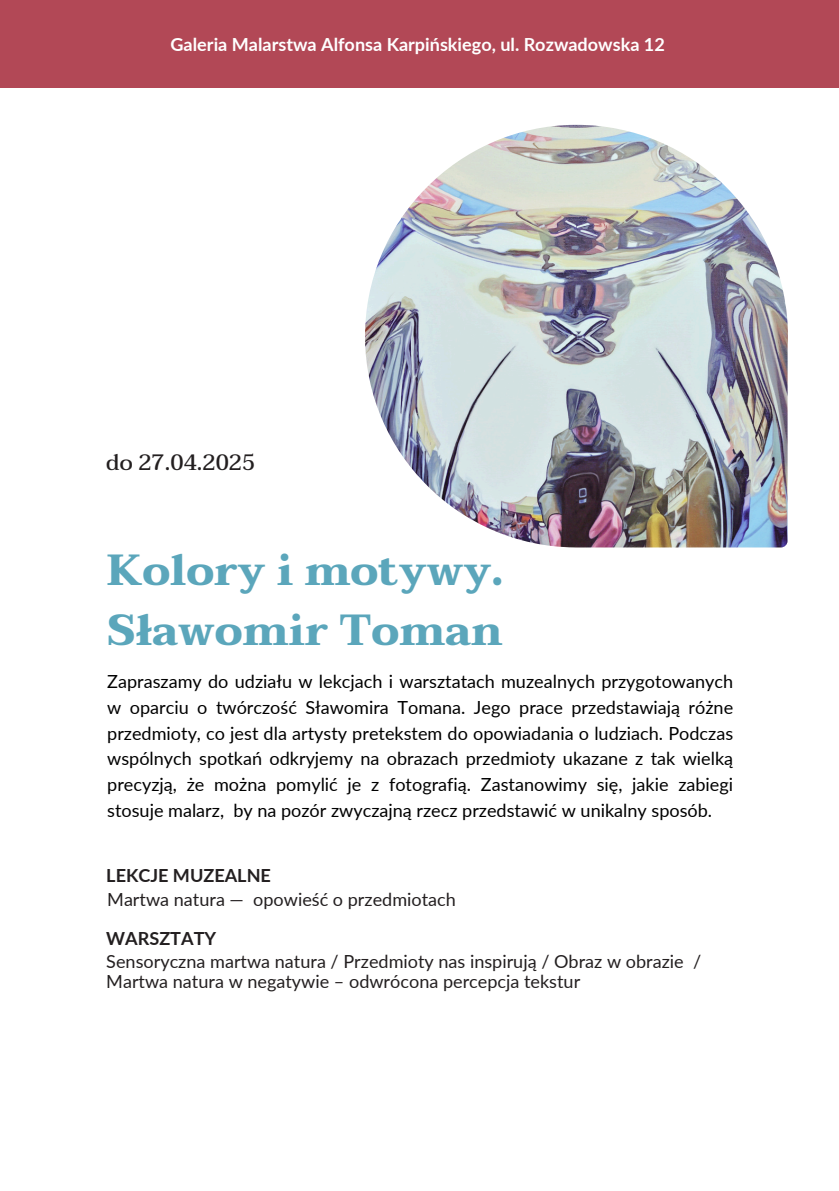
<style>
.page{position:relative;width:839px;height:1191px;background:#fff}
.page>*{position:absolute;margin:0;border:0;box-sizing:border-box;transform-origin:0 0}
.t1{font:700 43.4px/59.6px "Taviraj";color:#5ba6bb}
.t2{font:500 22.2px "Taviraj";color:#231f20}
.t3{font:18px/25.8px "Lato";color:#000;text-align:justify}
.t4{font:18px/20.4px "Lato";color:#231f20}
.t5{font:700 18px "Lato";color:#fff}
.t6{font:700 18px "Lato";color:#231f20}
</style>
<div class="page">
<img style="left:365px;top:125px;width:422px;height:422px">
<div style="left:0;top:0;width:838px;height:88px;background:#b24856"></div>
<p class="t5" style="left:170px;top:33px;width:496px">Galeria Malarstwa Alfonsa Karpińskiego, ul. Rozwadowska 12</p>
<h2 class="t2" style="left:106px;top:449px;width:151px">do 27.04.2025</h2>
<h1 class="t1" style="left:107px;top:540px;width:397px">Kolory i motywy.<br>Sławomir Toman</h1>
<p class="t3" style="left:107px;top:668px;width:627px">Zapraszamy do udziału w lekcjach i warsztatach muzealnych przygotowanych w oparciu o twórczość Sławomira Tomana. Jego prace przedstawiają różne przedmioty, co jest dla artysty pretekstem do opowiadania o ludziach. Podczas wspólnych spotkań odkryjemy na obrazach przedmioty ukazane z tak wielką precyzją, że można pomylić je z fotografią. Zastanowimy się, jakie zabiegi stosuje malarz, by na pozór zwyczajną rzecz przedstawić w unikalny sposób.</p>
<p class="t6" style="left:106px;top:864px;width:166px">LEKCJE MUZEALNE</p>
<p class="t4" style="left:107px;top:889px;width:350px">Martwa natura — opowieść o przedmiotach</p>
<p class="t6" style="left:106px;top:927px;width:111px">WARSZTATY</p>
<h3 class="t4" style="left:106px;top:951px;width:596px">Sensoryczna martwa natura / Przedmioty nas inspirują / Obraz w obrazie /<br>Martwa natura w negatywie – odwrócona percepcja tekstur</h3>
</div>
